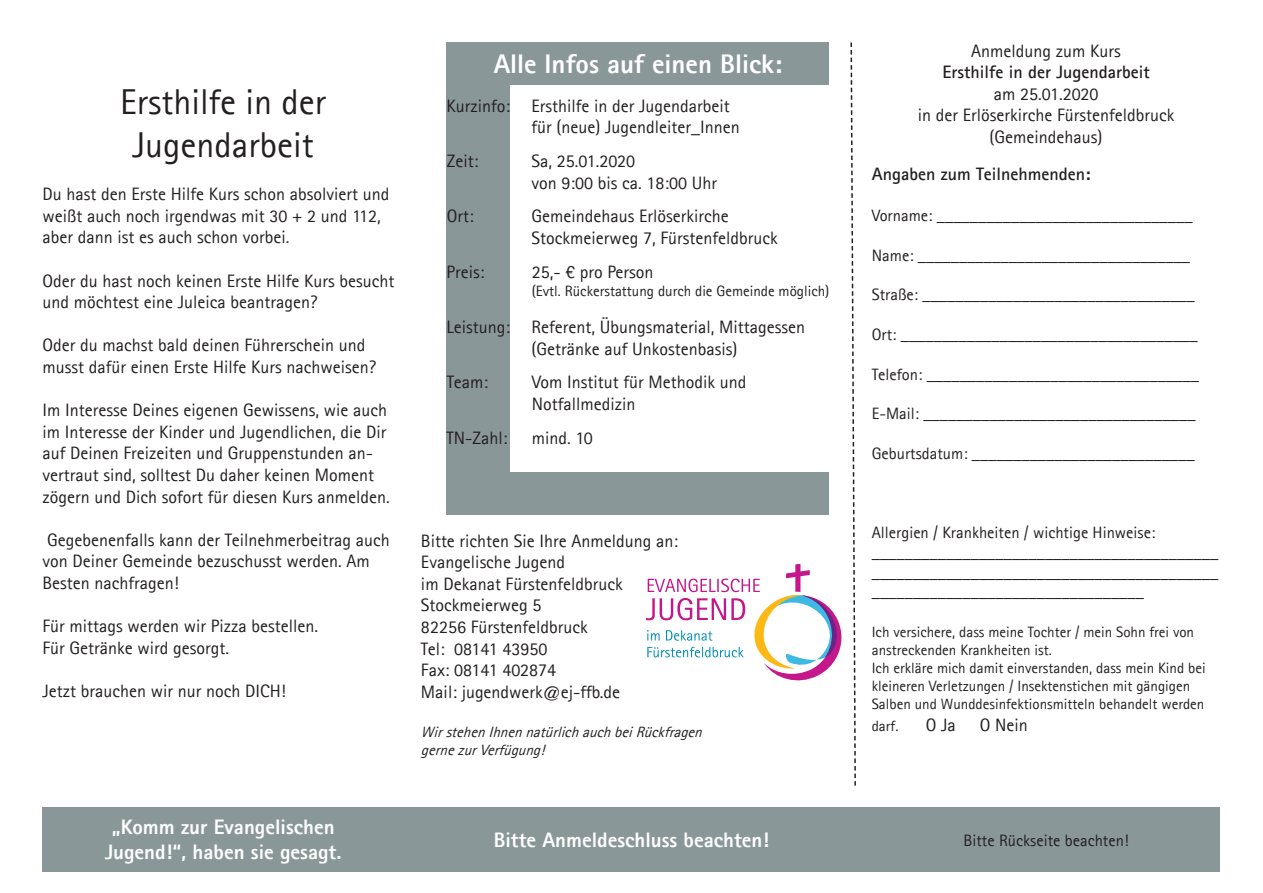
<style>
.page{position:relative;width:1263px;height:893px;background:#fff}
.page>*{position:absolute;margin:0;border:0;box-sizing:border-box;transform-origin:0 0}
.t1{font:36px/43.2px "Agfa Rotis Sans Serif";color:#231f20;text-align:center}
.t2{font:800 27px "Agfa Rotis Sans Serif";color:#fff}
.t3{font:800 21px "Agfa Rotis Sans Serif";color:#fff}
.t4{font:18px/21.6px "Agfa Rotis Sans Serif";color:#231f20}
.t5{font:700 18px "Agfa Rotis Sans Serif";color:#231f20}
.t6{font:16.5px/19.8px "Agfa Rotis Sans Serif";color:#231f20;text-align:justify}
.t7{font:15px/18px "Agfa Rotis Sans Serif";color:#231f20}
.t8{font:italic 15px "Agfa Rotis Sans Serif";color:#231f20}
</style>
<div class="page">
<div style="left:446px;top:85px;width:64px;height:387px;background:#8a9799"></div>
<div style="left:43px;top:807px;width:1177px;height:65px;background:#8a9799"></div>
<div style="left:446px;top:43px;width:383px;height:42px;background:#8a9799"></div>
<div style="left:446px;top:472px;width:383px;height:43px;background:#8a9799"></div>
<svg style="left:646px;top:42px;width:210px;height:744px"></svg>
<p class="t1" style="left:120px;top:80px;width:207px">Ersthilfe in der<br>Jugendarbeit</p>
<p class="t4" style="left:43px;top:183px;width:348px">Du hast den Erste Hilfe Kurs schon absolviert und weißt auch noch irgendwas mit 30 + 2 und 112, aber dann ist es auch schon vorbei.</p>
<p class="t4" style="left:43px;top:270px;width:353px">Oder du hast noch keinen Erste Hilfe Kurs besucht und möchtest eine Juleica beantragen?</p>
<p class="t4" style="left:43px;top:334px;width:335px">Oder du machst bald deinen Führerschein und musst dafür einen Erste Hilfe Kurs nachweisen?</p>
<p class="t4" style="left:43px;top:399px;width:349px">Im Interesse Deines eigenen Gewissens, wie auch im Interesse der Kinder und Jugendlichen, die Dir auf Deinen Freizeiten und Gruppenstunden an&shy;vertraut sind, solltest Du daher keinen Moment zögern und Dich sofort für diesen Kurs anmelden.</p>
<p class="t4" style="left:43px;top:529px;width:349px">Gegebenenfalls kann der Teilnehmerbeitrag auch von Deiner Gemeinde bezuschusst werden. Am<br>Besten nachfragen!</p>
<p class="t4" style="left:43px;top:615px;width:277px">Für mittags werden wir Pizza bestellen.</p>
<p class="t4" style="left:43px;top:637px;width:188px">Für Getränke wird gesorgt.</p>
<p class="t4" style="left:43px;top:680px;width:245px">Jetzt brauchen wir nur noch DICH!</p>
<p class="t3" style="left:112px;top:813px;width:224px">„Komm zur Evangelischen</p>
<p class="t3" style="left:105px;top:839px;width:238px">Jugend!“, haben sie gesagt.</p>
<p class="t2" style="left:494px;top:46px;width:290px">Alle Infos auf einen Blick:</p>
<p class="t4" style="left:446px;top:95px;width:65px">Kurzinfo:</p>
<p class="t4" style="left:447px;top:150px;width:33px">Zeit:</p>
<p class="t4" style="left:447px;top:205px;width:29px">Ort:</p>
<p class="t4" style="left:446px;top:261px;width:39px">Preis:</p>
<p class="t4" style="left:446px;top:316px;width:65px">Leistung:</p>
<p class="t4" style="left:447px;top:371px;width:43px">Team:</p>
<p class="t4" style="left:446px;top:427px;width:62px">TN-Zahl:</p>
<p class="t4" style="left:531px;top:95px;width:200px">Ersthilfe in der Jugendarbeit</p>
<p class="t4" style="left:531px;top:116px;width:210px">für (neue) Jugendleiter_Innen</p>
<p class="t4" style="left:531px;top:150px;width:105px">Sa, 25.01.2020</p>
<p class="t4" style="left:531px;top:172px;width:187px">von 9:00 bis ca. 18:00 Uhr</p>
<p class="t4" style="left:531px;top:205px;width:248px">Gemeindehaus Erlöserkirche<br>Stockmeierweg 7, Fürstenfeldbruck</p>
<p class="t4" style="left:532px;top:261px;width:123px">25,- € pro Person</p>
<p class="t7" style="left:532px;top:282px;width:299px">(Evtl. Rückerstattung durch die Gemeinde möglich)</p>
<p class="t4" style="left:531px;top:316px;width:275px">Referent, Übungsmaterial, Mittagessen</p>
<p class="t4" style="left:531px;top:338px;width:207px">(Getränke auf Unkostenbasis)</p>
<p class="t4" style="left:532px;top:371px;width:216px">Vom Institut für Methodik und<br>Notfallmedizin</p>
<p class="t4" style="left:532px;top:427px;width:63px">mind. 10</p>
<p class="t4" style="left:421px;top:530px;width:259px">Bitte richten Sie Ihre Anmeldung an:</p>
<p class="t4" style="left:421px;top:551px;width:146px">Evangelische Jugend</p>
<p class="t4" style="left:421px;top:573px;width:203px">im Dekanat Fürstenfeldbruck</p>
<p class="t4" style="left:421px;top:594px;width:122px">Stockmeierweg 5</p>
<p class="t4" style="left:421px;top:616px;width:168px">82256 Fürstenfeldbruck</p>
<p class="t4" style="left:421px;top:638px;width:128px">Tel: 08141 43950</p>
<p class="t4" style="left:421px;top:659px;width:137px">Fax: 08141 402874</p>
<p class="t4" style="left:421px;top:681px;width:201px">Mail: jugendwerk@ej-ffb.de</p>
<p class="t8" style="left:421px;top:723px;width:287px">WirstehenIhnennatürlichauchbeiRückfragen</p>
<p class="t8" style="left:421px;top:741px;width:129px">gernezurVerfügung!</p>
<p class="t3" style="left:494px;top:826px;width:277px">Bitte Anmeldeschluss beachten!</p>
<p class="t4" style="left:971px;top:40px;width:151px">Anmeldung zum Kurs</p>
<p class="t5" style="left:942px;top:61px;width:209px">Ersthilfe in der Jugendarbeit</p>
<p class="t4" style="left:918px;top:83px;width:258px;text-align:center">am 25.01.2020<br>in der Erlöserkirche Fürstenfeldbruck</p>
<p class="t4" style="left:989px;top:126px;width:114px">(Gemeindehaus)</p>
<p class="t5" style="left:872px;top:162px;width:220px">Angaben zum Teilnehmenden:</p>
<p class="t6" style="left:872px;top:206px;width:322px">Vorname: _______________________________</p>
<p class="t6" style="left:872px;top:245px;width:320px">Name: _________________________________</p>
<p class="t6" style="left:872px;top:285px;width:324px">Straße: _________________________________</p>
<p class="t6" style="left:872px;top:324px;width:328px">Ort: ____________________________________</p>
<p class="t6" style="left:872px;top:364px;width:329px">Telefon: _________________________________</p>
<p class="t6" style="left:872px;top:404px;width:325px">E-Mail: _________________________________</p>
<p class="t6" style="left:872px;top:443px;width:324px">Geburtsdatum: ___________________________</p>
<p class="t6" style="left:872px;top:522px;width:285px">Allergien / Krankheiten / wichtige Hinweise:</p>
<p class="t6" style="left:872px;top:542px;width:348px">__________________________________________ __________________________________________ _________________________________</p>
<p class="t7" style="left:872px;top:623px;width:324px">Ich versichere, dass meine Tochter / mein Sohn frei von anstreckenden Krankheiten ist.</p>
<p class="t7" style="left:872px;top:659px;width:335px">Ich erkläre mich damit einverstanden, dass mein Kind bei kleineren Verletzungen / Insektenstichen mit gängigen<br>Salben und Wunddesinfektionsmitteln behandelt werden</p>
<p class="t7" style="left:872px;top:716px;width:28px">darf.</p>
<p class="t4" style="left:926px;top:714px;width:32px">O Ja</p>
<p class="t4" style="left:980px;top:714px;width:50px">O Nein</p>
<p class="t6" style="left:964px;top:830px;width:166px">Bitte Rückseite beachten!</p>
</div>
